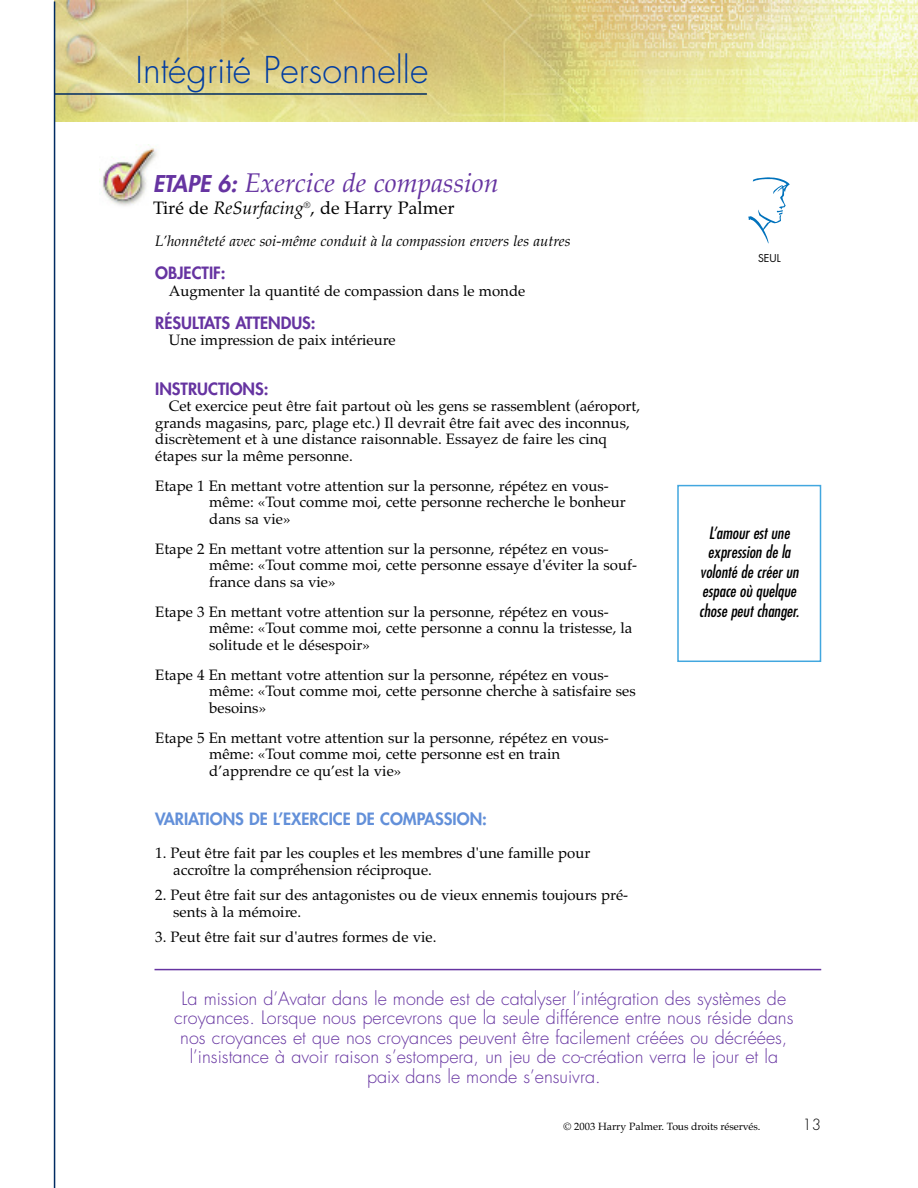
<style>
.page{position:relative;width:918px;height:1188px;background:#fff}
.page>*{position:absolute;margin:0;border:0;box-sizing:border-box;transform-origin:0 0}
.t1{font:300 36px "Futura";color:#003ca2}
.t2{font:italic 27px "Palatino";color:#6634a1}
.t3{font:300 18px/19.5px "Futura";color:#6634a1;text-align:center}
.t4{font:18px "Palatino";color:#000}
.t5{font:italic condensed 16.5px/19.5px "Futura";color:#000;text-align:center}
.t6{font:800 16.5px "Futura";color:#6634a1}
.t7{font:800 16.5px "Futura";color:#6390d9}
.t8{font:15px/16.5px "Palatino";color:#000}
.t9{font:italic 15px "Palatino";color:#000}
.t10{font:300 15px "Futura";color:#000}
.t11{font:10.5px "Palatino";letter-spacing:-.01em;color:#000}
.t12{font:10.5px "Futura";color:#000}
.s1{font-family:"Futura";font-weight:800;font-size:22.5px}
.s2{font-style:italic}
</style>
<div class="page">
<img style="left:54px;top:1px;width:863px;height:120px">
<hr style="left:55px;top:93px;width:372px;height:2px;background:#002b62">
<hr style="left:54px;top:2px;width:1px;height:1186px;background:#002b62">
<img style="left:102px;top:146px;width:55px;height:60px">
<svg style="left:748px;top:177px;width:42px;height:66px"></svg>
<div style="left:677px;top:485px;width:144px;height:177px;border:2px solid #42a7df"></div>
<hr style="left:155px;top:969px;width:666px;height:1px;background:#6634a1">
<h1 class="t1" style="left:136px;top:53px;width:294px">Intégrité Personnelle</h1>
<h2 class="t2" style="left:153px;top:167px;width:347px"><span class="s1">ETAPE 6:</span> Exercice de compassion</h2>
<p class="t4" style="left:153px;top:198px;width:303px">Tiré de <span class="s2">ReSurfacing</span><sup>®</sup>, de Harry Palmer</p>
<p class="t9" style="left:155px;top:232px;width:417px">L’honnêteté avec soi-même conduit à la compassion envers les autres</p>
<p class="t6" style="left:155px;top:265px;width:72px">OBJECTIF:</p>
<p class="t8" style="left:169px;top:282px;width:358px">Augmenter la quantité de compassion dans le monde</p>
<p class="t6" style="left:155px;top:315px;width:162px">RÉSULTATS ATTENDUS:</p>
<p class="t8" style="left:169px;top:332px;width:228px">Une impression de paix intérieure</p>
<p class="t6" style="left:155px;top:381px;width:115px">INSTRUCTIONS:</p>
<p class="t8" style="left:155px;top:398px;width:486px;text-indent:14px">Cet exercice peut être fait partout où les gens se rassemblent (aéroport, grands magasins, parc, plage etc.) Il devrait être fait avec des inconnus, discrètement et à une distance raisonnable. Essayez de faire les cinq étapes sur la même personne.</p>
<p class="t8" style="left:209px;top:477px;width:418px;text-indent:-54px">Etape 1 En mettant votre attention sur la personne, répétez en vous&shy;même: «Tout comme moi, cette personne recherche le bonheur dans sa vie»</p>
<p class="t8" style="left:209px;top:540px;width:429px;text-indent:-54px">Etape 2 En mettant votre attention sur la personne, répétez en vous&shy;même: «Tout comme moi, cette personne essaye d'éviter la souf&shy;france dans sa vie»</p>
<p class="t8" style="left:209px;top:603px;width:425px;text-indent:-54px">Etape 3 En mettant votre attention sur la personne, répétez en vous&shy;même: «Tout comme moi, cette personne a connu la tristesse, la solitude et le désespoir»</p>
<p class="t8" style="left:209px;top:666px;width:428px;text-indent:-54px">Etape 4 En mettant votre attention sur la personne, répétez en vous&shy;même: «Tout comme moi, cette personne cherche à satisfaire ses besoins»</p>
<p class="t8" style="left:209px;top:729px;width:401px;text-indent:-54px">Etape 5 En mettant votre attention sur la personne, répétez en vous&shy;même: «Tout comme moi, cette personne est en train d’apprendre ce qu’est la vie»</p>
<p class="t7" style="left:155px;top:811px;width:333px">VARIATIONS DE L’EXERCICE DE COMPASSION:</p>
<p class="t8" style="left:173px;top:845px;width:419px;text-indent:-18px">1. Peut être fait par les couples et les membres d'une famille pour accroître la compréhension réciproque.</p>
<p class="t8" style="left:173px;top:887px;width:457px;text-indent:-18px">2. Peut être fait sur des antagonistes ou de vieux ennemis toujours pré&shy;sents à la mémoire.</p>
<p class="t8" style="left:155px;top:929px;width:283px">3. Peut être fait sur d'autres formes de vie.</p>
<p class="t12" style="left:758px;top:253px;width:24px">SEUL</p>
<p class="t5" style="left:699px;top:524px;width:101px">L’amour est une expression de la volonté de créer un espace où quelque chose peut changer.</p>
<p class="t3" style="left:174px;top:990px;width:621px">La mission d’Avatar dans le monde est de catalyser l’intégration des systèmes de croyances. Lorsque nous percevrons que la seule différence entre nous réside dans nos croyances et que nos croyances peuvent être facilement créées ou décréées, l’insistance à avoir raison s’estompera, un jeu de co-création verra le jour et la paix dans le monde s’ensuivra.</p>
<p class="t11" style="left:564px;top:1120px;width:198px">© 2003 Harry Palmer. Tous droits réservés.</p>
<p class="t10" style="left:803px;top:1118px;width:20px">13</p>
</div>
